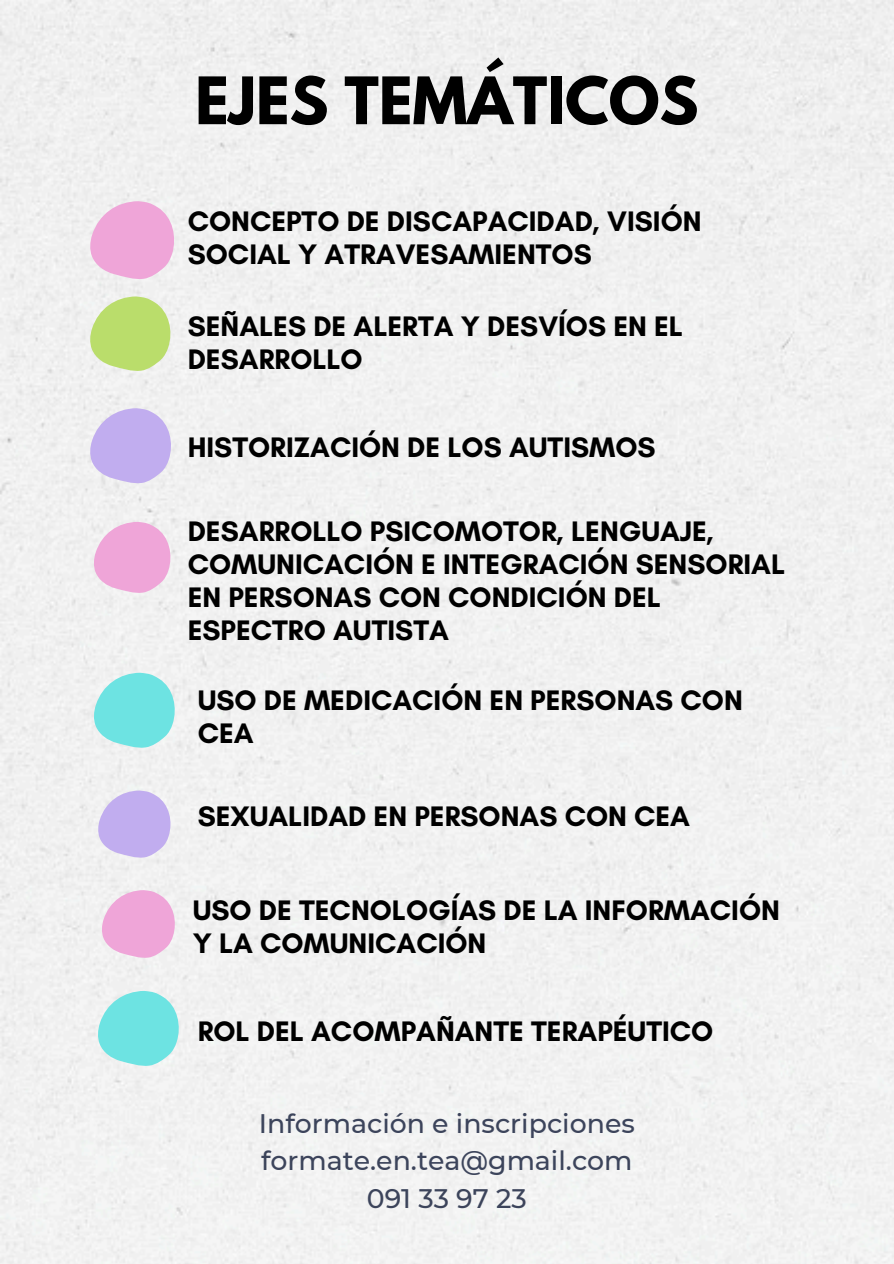
<style>
.page{position:relative;width:894px;height:1264px;background:#fff}
.page>*{position:absolute;margin:0;border:0;box-sizing:border-box;transform-origin:0 0}
.t1{font:700 57.9px "League Spartan";color:#000}
.t2{font:700 28.8px/33px "Glacial Indifference";color:#000}
.t3{font:500 26.7px/37.2px "Montserrat";color:#3c445b}
</style>
<div class="page">
<svg style="left:90px;top:201px;width:84px;height:78px"></svg>
<svg style="left:90px;top:408px;width:81px;height:75px"></svg>
<svg style="left:98px;top:790px;width:72px;height:67px"></svg>
<svg style="left:90px;top:296px;width:80px;height:75px"></svg>
<svg style="left:94px;top:522px;width:76px;height:71px"></svg>
<svg style="left:94px;top:672px;width:81px;height:75px"></svg>
<svg style="left:102px;top:890px;width:73px;height:67px"></svg>
<svg style="left:98px;top:990px;width:81px;height:75px"></svg>
<h1 class="t1" style="left:195px;top:72px;width:504px">EJES TEMÁTICOS</h1>
<h2 class="t2" style="left:188px;top:205px;width:515px">CONCEPTO DE DISCAPACIDAD, VISIÓN<br>SOCIAL Y ATRAVESAMIENTOS</h2>
<h2 class="t2" style="left:188px;top:309px;width:496px">SEÑALES DE ALERTA Y DESVÍOS EN EL<br>DESARROLLO</h2>
<h2 class="t2" style="left:188px;top:430px;width:469px">HISTORIZACIÓN DE LOS AUTISMOS</h2>
<h2 class="t2" style="left:188px;top:514px;width:598px">DESARROLLO PSICOMOTOR, LENGUAJE,<br>COMUNICACIÓN E INTEGRACIÓN SENSORIAL<br>EN PERSONAS CON CONDICIÓN DEL<br>ESPECTRO AUTISTA</h2>
<h2 class="t2" style="left:198px;top:683px;width:546px">USO DE MEDICACIÓN EN PERSONAS CON<br>CEA</h2>
<h2 class="t2" style="left:198px;top:799px;width:494px">SEXUALIDAD EN PERSONAS CON CEA</h2>
<h2 class="t2" style="left:193px;top:893px;width:588px">USO DE TECNOLOGÍAS DE LA INFORMACIÓN<br>Y LA COMUNICACIÓN</h2>
<h2 class="t2" style="left:198px;top:1014px;width:517px">ROL DEL ACOMPAÑANTE TERAPÉUTICO</h2>
<p class="t3" style="left:259px;top:1105px;width:377px">Información e inscripciones formate.en.tea@gmail.com</p>
<p class="t3" style="left:367px;top:1179px;width:161px">091 33 97 23</p>
</div>
